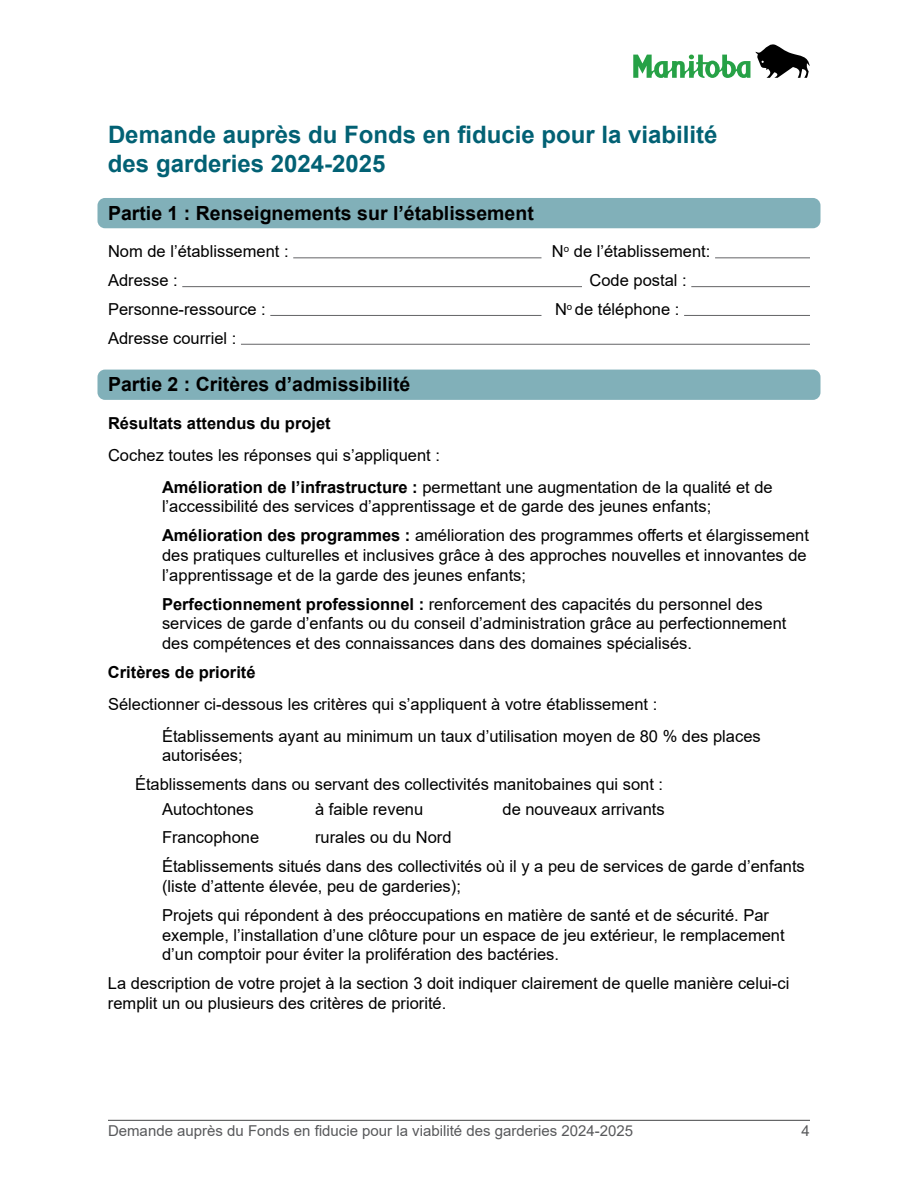
<style>
.page{position:relative;width:918px;height:1188px;background:#fff}
.page>*{position:absolute;margin:0;border:0;box-sizing:border-box;transform-origin:0 0}
.t1{font:700 24px/28.8px "Arial";color:#026174}
.Heading-Form{font:700 19.5px "Arial";color:#000}
.Checklist{font:16.5px/19.8px "Arial";color:#000}
.Form_Text{font:16.5px/19.8px "Arial";color:#000}
.Form_Text-2_Items{font:16.5px "Arial";color:#000}
.Checklist-No_Space{font:16.5px "Arial";color:#000}
.Form_Text-2{font:700 16.5px "Arial";color:#000}
.Form_Text-2_Items-Different{font:16.5px "Arial";color:#000}
.t2{font:15px "Arial";color:#58595b}
.s1{font-weight:700}
</style>
<div class="page">
<svg style="left:633px;top:44px;width:177px;height:34px"></svg>
<hr style="left:108px;top:1120px;width:702px;height:1px;background:#58595b">
<div style="left:98px;top:198px;width:722px;height:30px;background:#81b0b9;border-radius:8px"></div>
<hr style="left:293px;top:257px;width:248px;height:1px;background:#636466">
<hr style="left:715px;top:257px;width:95px;height:1px;background:#636466">
<hr style="left:182px;top:286px;width:400px;height:1px;background:#636466">
<hr style="left:691px;top:286px;width:119px;height:1px;background:#636466">
<hr style="left:270px;top:315px;width:271px;height:1px;background:#636466">
<hr style="left:684px;top:315px;width:126px;height:1px;background:#636466">
<hr style="left:241px;top:344px;width:569px;height:1px;background:#636466">
<div style="left:98px;top:370px;width:722px;height:30px;background:#81b0b9;border-radius:8px"></div>
<h1 class="t1" style="left:108px;top:121px;width:611px">Demande auprès du Fonds en fiducie pour la viabilité des garderies 2024-2025</h1>
<h2 class="Heading-Form" style="left:108px;top:199px;width:427px">Partie 1 : Renseignements sur l’établissement</h2>
<p class="Form_Text-2_Items" style="left:108px;top:240px;width:182px">Nom de l’établissement :</p>
<p class="Form_Text-2_Items" style="left:552px;top:240px;width:160px">N<sup>o</sup> de l’établissement:</p>
<p class="Form_Text-2_Items-Different" style="left:108px;top:269px;width:71px">Adresse :</p>
<p class="Form_Text-2_Items-Different" style="left:590px;top:269px;width:99px">Code postal :</p>
<p class="Form_Text-2_Items" style="left:108px;top:298px;width:159px">Personne-ressource :</p>
<p class="Form_Text-2_Items" style="left:555px;top:298px;width:126px">N<sup>o</sup> de téléphone :</p>
<p class="Form_Text" style="left:108px;top:328px;width:130px">Adresse courriel :</p>
<h2 class="Heading-Form" style="left:108px;top:371px;width:304px">Partie 2 : Critères d’admissibilité</h2>
<p class="Form_Text-2" style="left:108px;top:412px;width:224px">Résultats attendus du projet</p>
<p class="Form_Text" style="left:108px;top:445px;width:333px">Cochez toutes les réponses qui s’appliquent :</p>
<p class="Checklist" style="left:162px;top:477px;width:612px"><span class="s1">Amélioration de l’infrastructure :</span> permettant une augmentation de la qualité et de l’accessibilité des services d’apprentissage et de garde des jeunes enfants;</p>
<p class="Checklist" style="left:162px;top:525px;width:648px"><span class="s1">Amélioration des programmes :</span> amélioration des programmes offerts et élargissement des pratiques culturelles et inclusives grâce à des approches nouvelles et innovantes de l’apprentissage et de la garde des jeunes enfants;</p>
<p class="Checklist" style="left:162px;top:594px;width:626px"><span class="s1">Perfectionnement professionnel :</span> renforcement des capacités du personnel des services de garde d’enfants ou du conseil d’administration grâce au perfectionnement des compétences et des connaissances dans des domaines spécialisés.</p>
<p class="Form_Text-2" style="left:108px;top:661px;width:149px">Critères de priorité</p>
<p class="Form_Text" style="left:108px;top:694px;width:551px">Sélectionner ci-dessous les critères qui s’appliquent à votre établissement :</p>
<p class="Checklist" style="left:162px;top:726px;width:600px">Établissements ayant au minimum un taux d’utilisation moyen de 80 % des places autorisées;</p>
<p class="Checklist-No_Space" style="left:135px;top:773px;width:530px">Établissements dans ou servant des collectivités manitobaines qui sont :</p>
<p class="Checklist" style="left:162px;top:799px;width:93px">Autochtones</p>
<p class="Checklist" style="left:315px;top:799px;width:110px">à faible revenu</p>
<p class="Checklist" style="left:503px;top:799px;width:164px">de nouveaux arrivants</p>
<p class="Checklist" style="left:162px;top:828px;width:99px">Francophone</p>
<p class="Checklist" style="left:315px;top:828px;width:138px">rurales ou du Nord</p>
<p class="Checklist" style="left:162px;top:856px;width:644px">Établissements situés dans des collectivités où il y a peu de services de garde d’enfants (liste d’attente élevée, peu de garderies);</p>
<p class="Checklist" style="left:162px;top:905px;width:624px">Projets qui répondent à des préoccupations en matière de santé et de sécurité. Par exemple, l’installation d’une clôture pour un espace de jeu extérieur, le remplacement d’un comptoir pour éviter la prolifération des bactéries.</p>
<p class="Form_Text" style="left:108px;top:973px;width:683px">La description de votre projet à la section 3 doit indiquer clairement de quelle manière celui-ci remplit un ou plusieurs des critères de priorité.</p>
<p class="t2" style="left:108px;top:1120px;width:527px">Demande auprès du Fonds en fiducie pour la viabilité des garderies 2024-2025</p>
<p class="t2" style="left:802px;top:1120px;width:10px">4</p>
</div>
